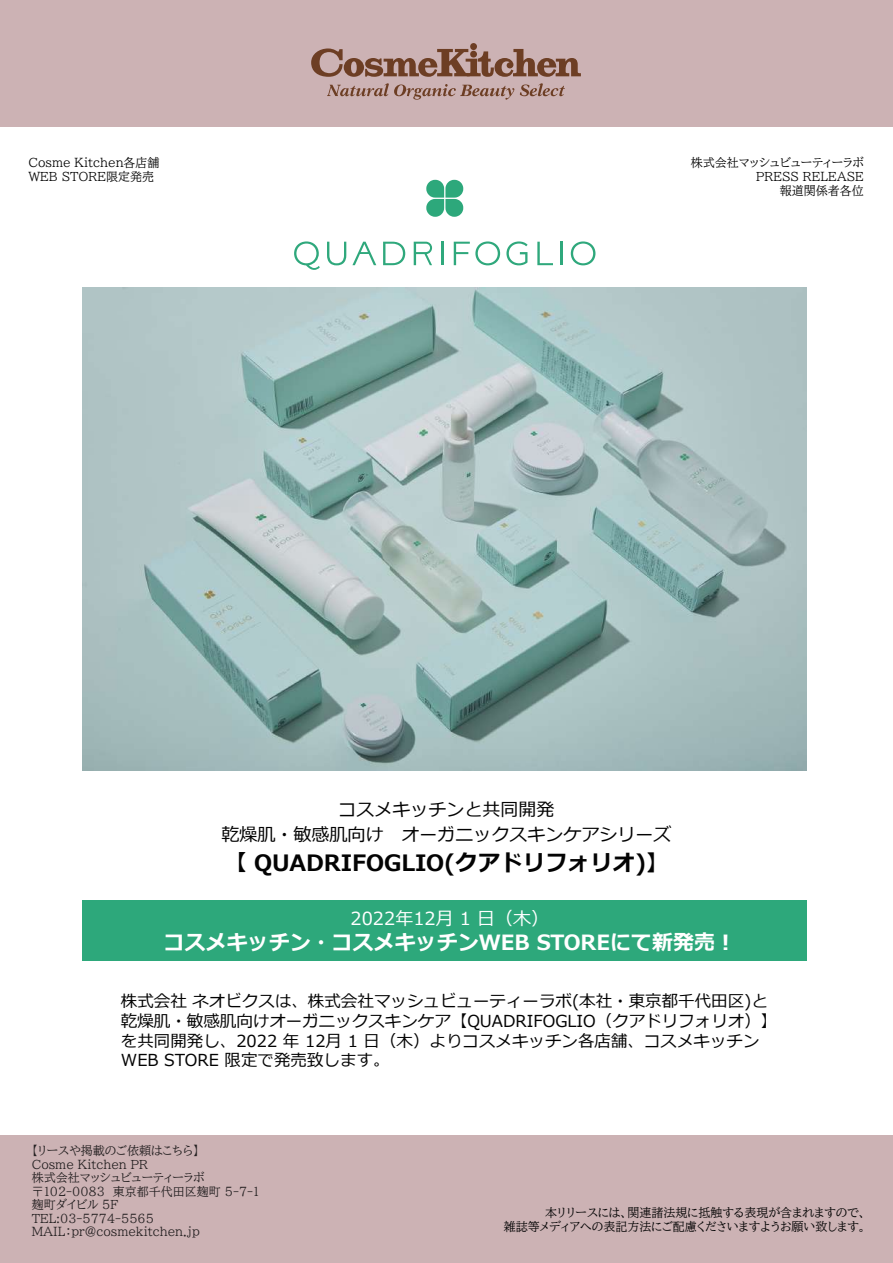
<style>
.page{position:relative;width:893px;height:1263px;background:#fff}
.page>*{position:absolute;margin:0;border:0;box-sizing:border-box;transform-origin:0 0}
.t1{font:700 22.5px "Meiryo";color:#030303}
.t2{font:700 21px "Meiryo";color:#fff}
.t3{font:18px/24.6px "Meiryo";color:#030303;text-align:center}
.t4{font:18px "Meiryo";color:#fff}
.t5{font:16.5px/19.8px "Meiryo";color:#030303}
.t6{font:12px/14.4px "BIZ UDP Mincho Medium";color:#030303;text-align:right}
.t7{font:12px/13.5px "BIZ UDP Mincho Medium";color:#231f20}
</style>
<div class="page">
<svg style="left:426px;top:180px;width:37px;height:37px"></svg>
<svg style="left:294px;top:241px;width:26px;height:29px"></svg>
<svg style="left:327px;top:242px;width:19px;height:23px"></svg>
<svg style="left:383px;top:242px;width:22px;height:23px"></svg>
<hr style="left:441px;top:242px;width:2px;height:23px;background:#2fa87c">
<svg style="left:537px;top:242px;width:16px;height:23px"></svg>
<hr style="left:560px;top:242px;width:2px;height:23px;background:#2fa87c">
<svg style="left:571px;top:241px;width:24px;height:24px"></svg>
<svg style="left:352px;top:242px;width:24px;height:23px"></svg>
<svg style="left:414px;top:242px;width:19px;height:23px"></svg>
<svg style="left:454px;top:241px;width:46px;height:24px"></svg>
<svg style="left:506px;top:241px;width:22px;height:24px"></svg>
<div style="left:83px;top:900px;width:724px;height:61px;background:#2da87b"></div>
<img style="left:83px;top:287px;width:724px;height:483px">
<div style="left:0;top:0;width:893px;height:127px;background:#ccb2b4"></div>
<div style="left:0;top:1135px;width:893px;height:128px;background:#ccb2b4"></div>
<svg style="left:311px;top:48px;width:270px;height:29px"></svg>
<div style="left:470px;top:51px;width:7px;height:7px;background:#6d3e24;border-radius:50%"></div>
<div style="left:470px;top:43px;width:7px;height:7px;background:#6d3e24;border-radius:50%"></div>
<svg style="left:327px;top:83px;width:187px;height:17px"></svg>
<svg style="left:520px;top:83px;width:45px;height:13px"></svg>
<p class="t6" style="left:28px;top:155px;width:133px;text-align:left">Cosme Kitchen各店舗<br>WEB STORE限定発売</p>
<p class="t6" style="left:691px;top:155px;width:175px">株式会社マッシュビューティーラボ<br>PRESS RELEASE<br>報道関係者各位</p>
<p class="t3" style="left:221px;top:798px;width:451px">コスメキッチンと共同開発<br>乾燥肌・敏感肌向け　オーガニックスキンケアシリーズ</p>
<h1 class="t1" style="left:224px;top:846px;width:446px">【 QUADRIFOGLIO(クアドリフォリオ)】</h1>
<p class="t4" style="left:351px;top:906px;width:200px">2022年12月 1 日（木）</p>
<p class="t2" style="left:164px;top:928px;width:574px">コスメキッチン・コスメキッチンWEB STOREにて新発売︕</p>
<p class="t5" style="left:121px;top:992px;width:658px">株式会社 ネオビクスは、株式会社マッシュビューティーラボ(本社・東京都千代田区)と乾燥肌・敏感肌向けオーガニックスキンケア【QUADRIFOGLIO（クアドリフォリオ）】を共同開発し、2022 年 12月 1 日（木）よりコスメキッチン各店舗、コスメキッチンWEB STORE 限定で発売致します。</p>
<p class="t7" style="left:32px;top:1144px;width:229px">【リースや掲載のご依頼はこちら】<br>Cosme Kitchen PR<br>株式会社マッシュビューティーラボ〒102-0083　東京都千代田区麹町 5-7-1麹町ダイビル 5F<br>TEL:03-5774-5565<br>MAIL：pr@cosmekitchen.jp</p>
<p class="t6" style="left:504px;top:1205px;width:364px">本リリースには、関連諸法規に抵触する表現が含まれますので、<br>雑誌等メディアへの表記方法にご配慮くださいますようお願い致します。</p>
</div>
